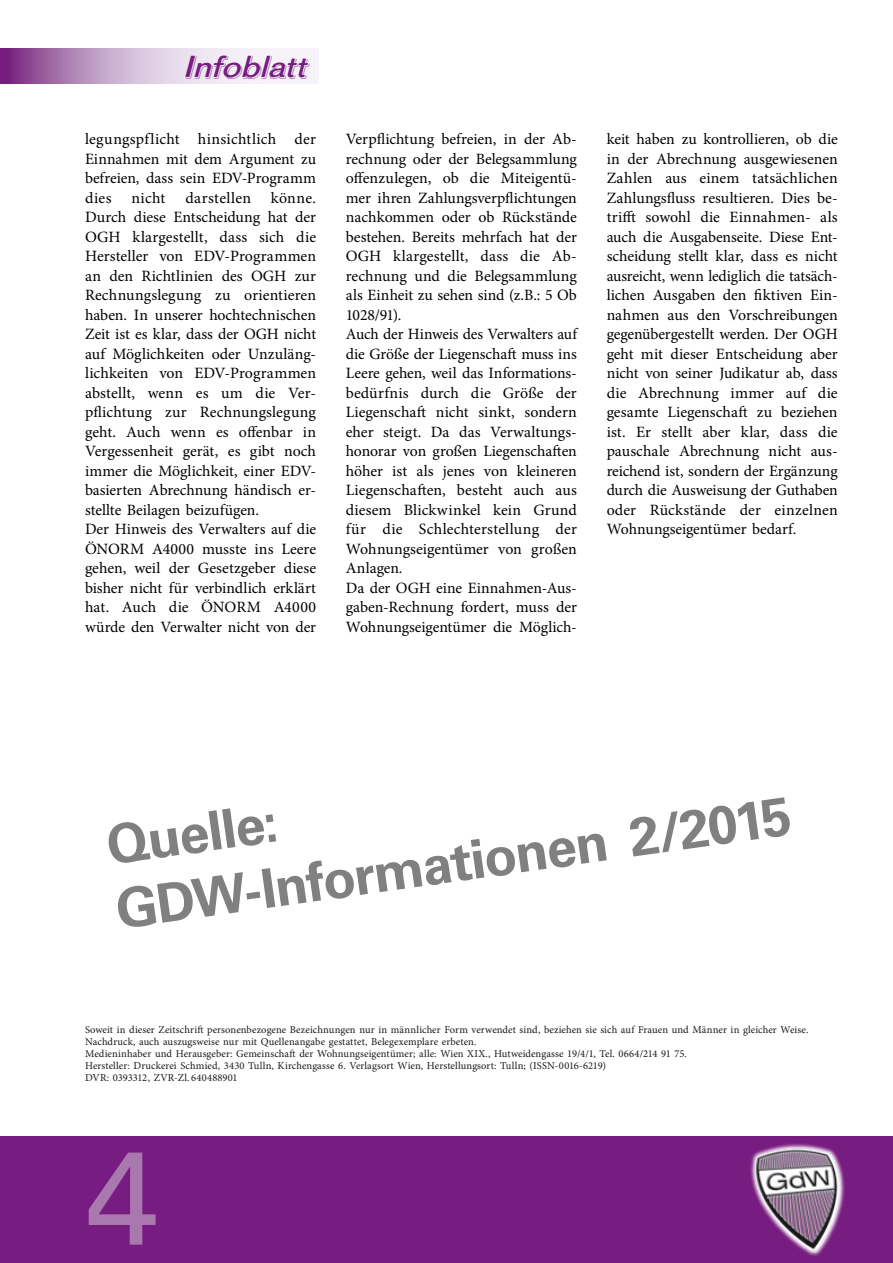
<style>
.page{position:relative;width:893px;height:1263px;background:#fff}
.page>*{position:absolute;margin:0;border:0;box-sizing:border-box;transform-origin:0 0}
.t1{font:131.4px "Univers LT Std";color:#a978ae}
.t2{font:700 54px/64.8px "Univers LT Std";color:#808080}
.t3{font:italic 30px "AG Old Face Shaded";color:#771c80;scale:1.2 1}
.t4{font:15.75px/19.5px "Minion Pro";color:#000;text-align:justify}
.t5{font:15.75px "Minion Pro";letter-spacing:.02em;color:#000}
.t6{font:10.5px/12px "Minion Pro";letter-spacing:.005em;color:#1a171c}
</style>
<div class="page">
<div style="left:0;top:1136px;width:893px;height:127px;background:#771c80"></div>
<svg style="left:771px;top:1143px;width:52px;height:4px"></svg>
<img style="left:750px;top:1147px;width:95px;height:109px">
<svg style="left:0;top:48px;width:319px;height:36px"></svg>
<h3 class="t3" style="left:184px;top:48px;width:112px">Infoblatt</h3>
<p class="t4" style="left:85px;top:129px;width:233px">legungspflicht hinsichtlich der Einnahmen mit dem Argument zu befreien, dass sein EDV-Programm dies</p>
<p class="t4" style="left:85px;top:188px;width:233px;text-align:left;text-indent:186px">könne.<br>Durch diese Entscheidung hat der<br>OGH klargestellt, dass sich die<br>Hersteller von EDV-Programmen an den Richtlinien des OGH zur<br>Rechnungslegung zu orientieren haben. In unserer hochtechnischen<br>Zeit ist es klar, dass der OGH nicht auf Möglichkeiten oder Unzuläng&shy;lichkeiten von EDV-Programmen abstellt, wenn es um die Ver&shy;pflichtung zur Rechnungslegung geht. Auch wenn es offenbar in<br>Vergessenheit gerät, es gibt noch immer die Möglichkeit, einer EDV&shy;basierten Abrechnung händisch er&shy;stellte Beilagen beizufügen.<br>Der Hinweis des Verwalters auf die<br>ÖNORM A4000 musste ins Leere gehen, weil der Gesetzgeber diese bisher nicht für verbindlich erklärt hat. Auch die ÖNORM A4000 würde den Verwalter nicht von der</p>
<p class="t4" style="left:131px;top:188px;width:36px">nicht</p>
<p class="t5" style="left:185px;top:187px;width:67px">darstellen</p>
<p class="t4" style="left:346px;top:129px;width:233px;text-align:left">Verpflichtung befreien, in der Ab&shy;rechnung oder der Belegsammlung offenzulegen, ob die Miteigentü&shy;mer ihren Zahlungsverpflichtungen nachkommen oder ob Rückstände bestehen. Bereits mehrfach hat der<br>OGH klargestellt, dass die Ab&shy;rechnung und die Belegsammlung als Einheit zu sehen sind (z.B.: 5 Ob<br>1028/91).<br>Auch der Hinweis des Verwalters auf die Größe der Liegenschaft muss ins<br>Leere gehen, weil das Informations&shy;bedürfnis durch die Größe der<br>Liegenschaft nicht sinkt, sondern eher steigt. Da das Verwaltungs&shy;honorar von großen Liegenschaften höher ist als jenes von kleineren<br>Liegenschaften, besteht auch aus diesem Blickwinkel kein Grund für die Schlechterstellung der<br>Wohnungseigentümer von großen<br>Anlagen.<br>Da der OGH eine Einnahmen-Aus&shy;gaben-Rechnung fordert, muss der<br>Wohnungseigentümer die Möglich-</p>
<p class="t4" style="left:607px;top:129px;width:233px">keit haben zu kontrollieren, ob die in der Abrechnung ausgewiesenen Zahlen aus einem tatsächlichen Zahlungsfluss resultieren. Dies be&shy;trifft sowohl die Einnahmen- als auch die Ausgabenseite. Diese Ent&shy;scheidung stellt klar, dass es nicht ausreicht, wenn lediglich die tatsäch&shy;lichen Ausgaben den fiktiven Ein&shy;nahmen aus den Vorschreibungen gegenübergestellt werden. Der OGH geht mit dieser Entscheidung aber nicht von seiner Judikatur ab, dass die Abrechnung immer auf die gesamte Liegenschaft zu beziehen ist. Er stellt aber klar, dass die pauschale Abrechnung nicht aus&shy;reichend ist, sondern der Ergänzung durch die Ausweisung der Guthaben oder Rückstände der einzelnen Wohnungseigentümer bedarf.</p>
<h2 class="t2" style="left:103px;top:814px;width:683px;rotate:-8deg">Quelle:<br>GDW-Informationen 2/2015</h2>
<p class="t6" style="left:85px;top:1023px;width:725px">Soweit in dieser Zeitschrift personenbezogene Bezeichnungen nur in männlicher Form verwendet sind, beziehen sie sich auf Frauen und Männer in gleicher Weise.<br>Nachdruck, auch auszugsweise nur mit Quellenangabe gestattet, Belegexemplare erbeten.<br>Medieninhaber und Herausgeber: Gemeinschaft der Wohnungseigentümer; alle: Wien XIX., Hutweidengasse 19/4/1, Tel. 0664/214 91 75.<br>Hersteller: Druckerei Schmied, 3430 Tulln, Kirchengasse 6. Verlagsort Wien, Herstellungsort: Tulln; (ISSN-0016-6219)<br>DVR: 0393312, ZVR-Zl. 640488901</p>
<h1 class="t1" style="left:85px;top:1120px;width:75px">4</h1>
</div>
